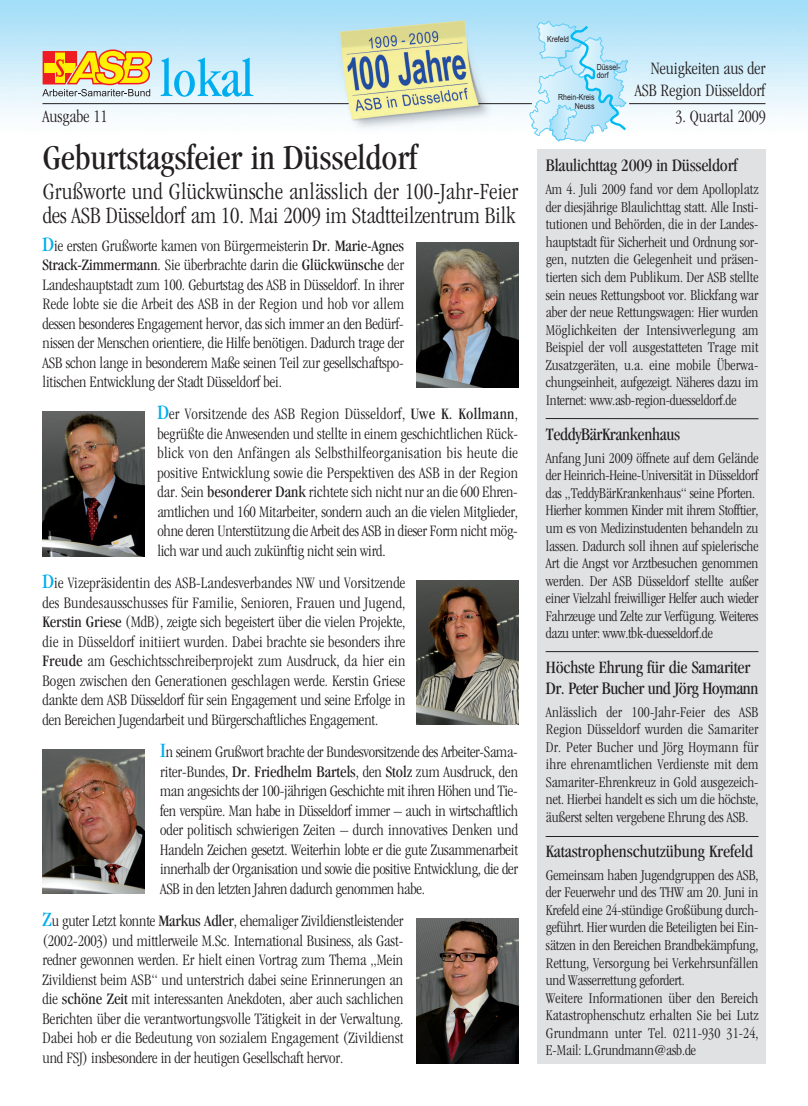
<style>
.page{position:relative;width:808px;height:1106px;background:#fff}
.page>*{position:absolute;margin:0;border:0;box-sizing:border-box;transform-origin:0 0}
.t1{font:condensed 54px "Garamond";color:#00aeef}
.t2{font:condensed 36px "Garamond";color:#231f20}
.t3{font:300 condensed 24px/24px "Garamond";letter-spacing:.01em;color:#231f20}
.t4{font:condensed 18px/20.5px "Garamond";letter-spacing:-.01em;color:#231f20}
.t5{font:300 condensed 18px/21.6px "Garamond";color:#231f20;text-align:right}
.t6{font:300 condensed 16.5px/19.5px "Garamond";letter-spacing:-.01em;color:#231f20;text-align:justify}
.t7{font:300 condensed 15.45px/17.5px "Garamond";letter-spacing:-.01em;color:#231f20;text-align:justify}
.t8{font:8.4px/8.4px "Arial Narrow";color:#231f20}
.s1{font-weight:400;font-size:21px;color:#00aeef}
.s2{font-weight:400}
</style>
<div class="page">
<img style="left:0;top:0;width:808px;height:129px">
<svg style="left:42px;top:49px;width:110px;height:47px;background:#e3b163"></svg>
<hr style="left:43px;top:103px;width:306px;height:1px;background:#231f20">
<hr style="left:629px;top:103px;width:136px;height:1px;background:#231f20">
<div style="left:537px;top:149px;width:228px;height:914px;background:#e0e1e3"></div>
<svg style="left:530px;top:21px;width:98px;height:120px;background:#bde8f9"></svg>
<hr style="left:546px;top:418px;width:212px;height:1px;background:#231f20">
<hr style="left:478px;top:103px;width:54px;height:1px;background:#231f20">
<hr style="left:546px;top:651px;width:212px;height:1px;background:#231f20">
<hr style="left:546px;top:836px;width:212px;height:1px;background:#231f20">
<img style="left:416px;top:243px;width:102px;height:144px">
<img style="left:43px;top:411px;width:102px;height:145px">
<img style="left:416px;top:580px;width:102px;height:145px">
<img style="left:43px;top:749px;width:102px;height:145px">
<img style="left:416px;top:918px;width:102px;height:145px">
<p class="t5" style="left:43px;top:107px;width:66px">Ausgabe 11</p>
<h1 class="t1" style="left:160px;top:58px;width:94px">lokal</h1>
<h2 class="t2" style="left:43px;top:143px;width:376px">Geburtstagsfeier in Düsseldorf</h2>
<h3 class="t3" style="left:43px;top:181px;width:477px">Grußworte und Glückwünsche anlässlich der 100-Jahr-Feier des ASB Düsseldorf am 10. Mai 2009 im Stadtteilzentrum Bilk</h3>
<p class="t6" style="left:43px;top:237px;width:363px"><span class="s1">D</span>ie ersten Grußworte kamen von Bürgermeisterin <span class="s2">Dr. Marie-Agnes Strack-Zimmermann</span>. Sie überbrachte darin die <span class="s2">Glückwünsche</span> der Landeshauptstadt zum 100. Geburtstag des ASB in Düsseldorf. In ihrer Rede lobte sie die Arbeit des ASB in der Region und hob vor allem dessen besonderes Engagement hervor, das sich immer an den Bedürf&shy;nissen der Menschen orientiere, die Hilfe benötigen. Dadurch trage der ASB schon lange in besonderem Maße seinen Teil zur gesellschafts po&shy;litischen Entwicklung der Stadt Düsseldorf bei.</p>
<p class="t6" style="left:157px;top:405px;width:362px"><span class="s1">D</span>er Vorsitzende des ASB Region Düsseldorf, <span class="s2">Uwe K. Kollmann</span>, begrüßte die Anwesenden und stellte in einem geschichtlichen Rück&shy;blick von den Anfängen als Selbsthilfeorganisation bis heute die positive Entwicklung sowie die Perspektiven des ASB in der Region dar. Sein <span class="s2">besonderer Dank</span> richtete sich nicht nur an die 600 Ehren&shy;amtlichen und 160 Mitarbeiter, sondern auch an die vielen Mitglieder, ohne deren Unterstützung die Arbeit des ASB in dieser Form nicht mög&shy;lich war und auch zukünftig nicht sein wird.</p>
<p class="t6" style="left:43px;top:574px;width:364px"><span class="s1">D</span>ie Vizepräsidentin des ASB-Landesverbandes NW und Vorsitzende des Bundesausschusses für Familie, Senioren, Frauen und Ju gend, <span class="s2">Kerstin Griese</span> (MdB), zeigte sich begeistert über die vielen Projekte, die in Düsseldorf initiiert wurden. Dabei brachte sie besonders ihre <span class="s2">Freude</span> am Geschichtsschreiberprojekt zum Ausdruck, da hier ein Bogen zwischen den Generationen geschlagen werde. Kerstin Griese dankte dem ASB Düsseldorf für sein En gagement und seine Erfolge in den Bereichen Jugendarbeit und Bürgerschaftliches Engagement.</p>
<p class="t6" style="left:160px;top:743px;width:359px"><span class="s1">I</span>n seinem Grußwort brachte der Bundesvorsitzende des Arbeiter-Sama&shy;riter-Bundes, <span class="s2">Dr. Friedhelm Bartels</span>, den <span class="s2">Stolz</span> zum Ausdruck, den man angesichts der 100-jährigen Geschichte mit ihren Höhen und Tie&shy;fen verspüre. Man habe in Düsseldorf immer – auch in wirtschaftlich oder politisch schwierigen Zeiten – durch innovatives Denken und Handeln Zeichen gesetzt. Weiterhin lobte er die gute Zusammenarbeit innerhalb der Organisation und sowie die positive Entwicklung, die der ASB in den letzten Jahren dadurch genommen habe.</p>
<p class="t6" style="left:43px;top:912px;width:362px"><span class="s1">Z</span>u guter Letzt konnte <span class="s2">Markus Adler</span>, ehemaliger Zivildienstleistender (2002-2003) und mittlerweile M.Sc. International Business, als Gast&shy;redner gewonnen werden. Er hielt einen Vortrag zum Thema „Mein Zivildienst beim ASB“ und unterstrich dabei seine Erinnerungen an die <span class="s2">schöne Zeit</span> mit interessanten Anekdoten, aber auch sachlichen Berichten über die verantwortungsvolle Tätigkeit in der Verwaltung.<br>Dabei hob er die Bedeutung von sozialem Engagement (Zivildienst und FSJ) insbesondere in der heutigen Gesellschaft hervor.</p>
<p class="t8" style="left:547px;top:35px;width:24px">Krefeld</p>
<p class="t8" style="left:597px;top:63px;width:25px">Düssel&shy;dorf</p>
<p class="t8" style="left:558px;top:93px;width:38px;text-align:right">Rhein-Kreis<br>Neuss</p>
<p class="t5" style="left:635px;top:59px;width:132px">Neuigkeiten aus der<br>ASB Region Düsseldorf</p>
<p class="t5" style="left:675px;top:107px;width:92px">3. Quartal 2009</p>
<p class="t4" style="left:546px;top:156px;width:193px">Blaulichttag 2009 in Düsseldorf</p>
<p class="t7" style="left:546px;top:182px;width:214px">Am 4. Juli 2009 fand vor dem Apolloplatz der diesjährige Blaulichttag statt. Alle Insti&shy;tutionen und Behörden, die in der Landes&shy;hauptstadt für Sicherheit und Ordnung sor&shy;gen, nutzten die Gelegenheit und prä sen&shy;tierten sich dem Publikum. Der ASB stellte sein neues Rettungsboot vor. Blickfang war aber der neue Rettungswagen: Hier wurden Möglichkeiten der Intensiv verlegung am Beispiel der voll ausgestatteten Trage mit Zusatzgeräten, u.a. eine mobile Überwa&shy;chungseinheit, aufgezeigt. Näheres dazu im Internet: www.asb-region-duesseldorf.de</p>
<p class="t4" style="left:546px;top:425px;width:136px">TeddyBärKrankenhaus</p>
<p class="t7" style="left:546px;top:450px;width:214px;text-align:left">Anfang Juni 2009 öffnete auf dem Gelände der Heinrich-Heine-Universität in Düsseldorf das „TeddyBärKrankenhaus“ seine Pforten.<br>Hierher kommen Kinder mit ihrem Stofftier, um es von Medizinstudenten behandeln zu lassen. Dadurch soll ihnen auf spielerische Art die Angst vor Arztbesuchen genommen werden. Der ASB Düsseldorf stellte außer einer Vielzahl freiwilliger Helfer auch wieder Fahrzeuge und Zelte zur Verfügung. Weiteres dazu unter: www.tbk-duesseldorf.de</p>
<p class="t4" style="left:546px;top:658px;width:214px">Höchste Ehrung für die Samariter<br>Dr. Peter Bucher und Jörg Hoymann</p>
<p class="t7" style="left:546px;top:704px;width:214px">Anlässlich der 100-Jahr-Feier des ASB Region Düsseldorf wurden die Samariter Dr. Peter Bucher und Jörg Hoymann für ihre ehrenamtlichen Verdienste mit dem Samariter-Ehrenkreuz in Gold ausgezeich&shy;net. Hier bei handelt es sich um die höchste, äußerst selten vergebene Ehrung des ASB.</p>
<p class="t4" style="left:546px;top:842px;width:209px">Katastrophenschutzübung Krefeld</p>
<p class="t7" style="left:546px;top:867px;width:214px;text-align:left">Gemeinsam haben Jugendgruppen des ASB, der Feuerwehr und des THW am 20. Juni in Krefeld eine 24-stündige Großübung durch&shy;geführt. Hier wurden die Beteiligten bei Ein&shy;sätzen in den Bereichen Brandbekämpfung, Rettung, Versorgung bei Verkehrsunfällen und Wasserrettung gefordert.<br>Weitere Informationen über den Bereich Katastrophenschutz erhalten Sie bei Lutz Grundmann unter Tel. 0211-930 31-24, E-Mail: L.Grundmann@asb.de</p>
</div>
